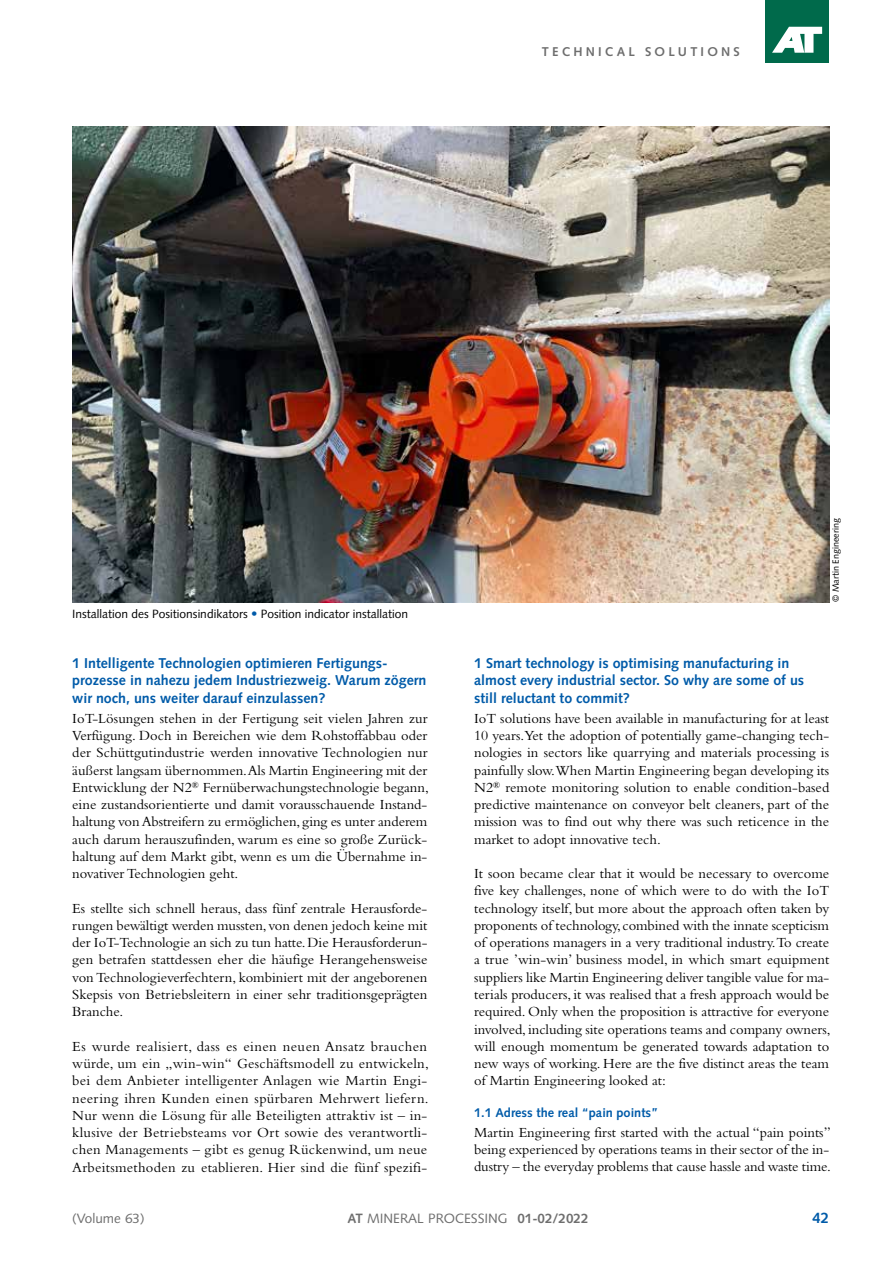
<style>
.page{position:relative;width:893px;height:1263px;background:#fff}
.page>*{position:absolute;margin:0;border:0;box-sizing:border-box;transform-origin:0 0}
.t1{font:700 15px "Syntax LT Std";color:#005ba9}
.t2{font:14.55px/17.2px "Bembo Std";color:#000;text-align:justify}
.t3{font:700 14.25px/17.2px "Syntax LT Std";color:#005ba9}
.t4{font:13.5px "Syntax LT Std";color:#6e6e6e}
.t5{font:700 12.75px "Syntax LT Std";color:#005ba9}
.t6{font:700 12.75px "Syntax LT Std";letter-spacing:.25em;color:#6e6e6e}
.t7{font:12px "Syntax LT Std";color:#000}
.t8{font:9px "Syntax LT Std";color:#000}
.s1{font-weight:700;font-size:12.75px;color:#005ba9}
.s2{font-weight:700}
</style>
<div class="page">
<div style="left:765px;top:0;width:64px;height:62px;background:#006a4b"></div>
<svg style="left:772px;top:27px;width:50px;height:26px"></svg>
<img style="left:72px;top:126px;width:757px;height:476px">
<p class="t6" style="left:542px;top:45px;width:199px">TECHNICAL SOLUTIONS</p>
<p class="t7" style="left:72px;top:607px;width:337px">Installation des Positionsindikators <span class="s1">•</span> Position indicator installation</p>
<p class="t3" style="left:72px;top:655px;width:356px">1 Intelligente Technologien optimieren Fertigungs&shy;prozesse in nahezu jedem Industriezweig. Warum zögern wir noch, uns weiter darauf einzulassen?</p>
<p class="t2" style="left:72px;top:709px;width:358px">IoT-Lösungen stehen in der Fertigung seit vielen Jahren zur Verfügung. Doch in Bereichen wie dem Rohstoffabbau oder der Schüttgutindustrie werden innovative Technologien nur äußerst langsam übernommen.Als Martin Engineering mit der Entwicklung der N2<sup>®</sup> Fernüberwachungstechnologie begann, eine zustandsorientierte und damit vorausschauende Instand&shy;haltung von Abstreifern zu ermöglichen, ging es unter anderem auch darum herauszufinden, warum es eine so große Zurück&shy;haltung auf dem Markt gibt, wenn es um die Übernahme in&shy;novativer Technologien geht.</p>
<p class="t2" style="left:72px;top:899px;width:357px">Es stellte sich schnell heraus, dass fünf zentrale Herausforde&shy;rungen bewältigt werden mussten, von denen jedoch keine mit der IoT-Technologie an sich zu tun hatte. Die Herausforderun&shy;gen betrafen stattdessen eher die häufige Herangehensweise von Technologieverfechtern, kombiniert mit der angeborenen Skepsis von Betriebsleitern in einer sehr traditionsgeprägten Branche.</p>
<p class="t2" style="left:72px;top:1037px;width:358px">Es wurde realisiert, dass es einen neuen Ansatz brauchen würde, um ein „win-win“ Geschäftsmodell zu entwickeln, bei dem Anbieter intelligenter Anlagen wie Martin Engi&shy;neering ihren Kunden einen spürbaren Mehrwert liefern.<br>Nur wenn die Lösung für alle Beteiligten attraktiv ist – in&shy;klusive der Betriebsteams vor Ort sowie des verantwortli&shy;chen Managements – gibt es genug Rückenwind, um neue Arbeitsmethoden zu etablieren. Hier sind die fünf spezifi-</p>
<p class="t8" style="left:830px;top:602px;width:85px;rotate:-90deg">© Martin Engineering</p>
<p class="t3" style="left:474px;top:655px;width:332px">1 Smart technology is optimising manufacturing in almost every industrial sector. So why are some of us still reluctant to commit?</p>
<p class="t2" style="left:474px;top:709px;width:357px">IoT solutions have been available in manufacturing for at least 10 years.Yet the adoption of potentially game-changing tech&shy;nologies in sectors like quarrying and materials processing is painfully slow.When Martin Engineering began developing its N2<sup>®</sup> remote monitoring solution to enable condition-based predictive maintenance on conveyor belt cleaners, part of the mission was to find out why there was such reticence in the market to adopt innovative tech.</p>
<p class="t2" style="left:474px;top:865px;width:358px">It soon became clear that it would be necessary to overcome five key challenges, none of which were to do with the IoT technology itself, but more about the approach often taken by proponents of technology, combined with the innate scepticism of operations managers in a very traditional industry.To create a true ’win-win’ business model, in which smart equipment suppliers like Martin Engineering deliver tangible value for ma&shy;terials producers, it was realised that a fresh approach would be required. Only when the proposition is attractive for everyone involved, including site operations teams and company owners, will enough momentum be generated towards adaptation to new ways of working. Here are the five distinct areas the team of Martin Engineering looked at:</p>
<p class="t5" style="left:474px;top:1105px;width:186px">1.1 Adress the real “pain points”</p>
<p class="t2" style="left:474px;top:1123px;width:358px">Martin Engineering first started with the actual “pain points” being experienced by operations teams in their sector of the in&shy;dustry – the everyday problems that cause hassle and waste time.</p>
<p class="t4" style="left:72px;top:1210px;width:74px">(Volume 63)</p>
<p class="t4" style="left:347px;top:1210px;width:243px"><span class="s2">AT</span> MINERAL PROCESSING <span class="s2">01-02/2022</span></p>
<p class="t1" style="left:812px;top:1209px;width:18px">42</p>
</div>
